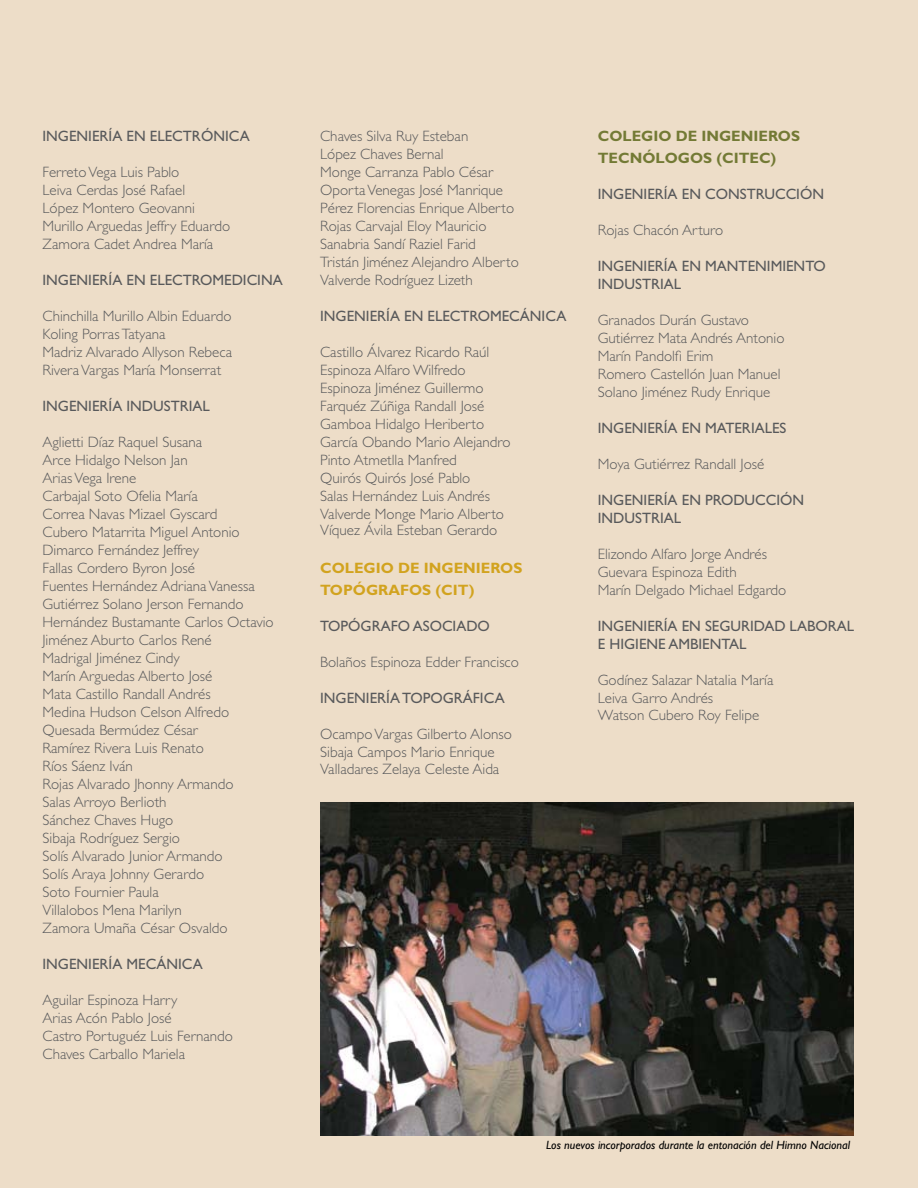
<style>
.page{position:relative;width:918px;height:1188px;background:#edddc8}
.page>*{position:absolute;margin:0;border:0;box-sizing:border-box;transform-origin:0 0}
.t1{font:300 15px/18px "Gill Sans";color:#58595b}
.t2{font:15px/18px "Gill Sans";color:#58595b}
.t3{font:700 15px/22.5px "Gill Sans";color:#737a35}
.t4{font:700 15px/22.5px "Gill Sans";color:#d2a31f}
.t5{font:italic 12px "Gill Sans";color:#000}
</style>
<div class="page">
<img style="left:320px;top:803px;width:534px;height:332px">
<p class="t2" style="left:43px;top:127px;width:209px">INGENIERÍA EN ELECTRÓNICA</p>
<p class="t1" style="left:43px;top:163px;width:189px">Ferreto Vega Luis Pablo<br>Leiva Cerdas José Rafael<br>López Montero Geovanni<br>Murillo Arguedas Jeffry Eduardo<br>Zamora Cadet Andrea María</p>
<p class="t2" style="left:43px;top:271px;width:242px">INGENIERÍA EN ELECTROMEDICINA</p>
<p class="t1" style="left:43px;top:307px;width:191px">Chinchilla Murillo Albin Eduardo<br>Koling Porras Tatyana<br>Madriz Alvarado Allyson Rebeca<br>Rivera Vargas María Monserrat</p>
<p class="t2" style="left:43px;top:397px;width:169px">INGENIERÍA INDUSTRIAL</p>
<p class="t1" style="left:43px;top:433px;width:233px">Aglietti Díaz Raquel Susana<br>Arce Hidalgo Nelson Jan<br>Arias Vega Irene<br>Carbajal Soto Ofelia María<br>Correa Navas Mizael Gyscard<br>Cubero Matarrita Miguel Antonio<br>Dimarco Fernández Jeffrey<br>Fallas Cordero Byron José<br>Fuentes Hernández Adriana Vanessa<br>Gutiérrez Solano Jerson Fernando<br>Hernández Bustamante Carlos Octavio<br>Jiménez Aburto Carlos René<br>Madrigal Jiménez Cindy<br>Marín Arguedas Alberto José<br>Mata Castillo Randall Andrés<br>Medina Hudson Celson Alfredo<br>Quesada Bermúdez César<br>Ramírez Rivera Luis Renato<br>Ríos Sáenz Iván<br>Rojas Alvarado Jhonny Armando<br>Salas Arroyo Berlioth<br>Sánchez Chaves Hugo<br>Sibaja Rodríguez Sergio<br>Solís Alvarado Junior Armando<br>Solís Araya Johnny Gerardo<br>Soto Fournier Paula<br>Villalobos Mena Marilyn<br>Zamora Umaña César Osvaldo</p>
<p class="t2" style="left:43px;top:955px;width:162px">INGENIERÍA MECÁNICA</p>
<p class="t1" style="left:43px;top:991px;width:192px">Aguilar Espinoza Harry<br>Arias Acón Pablo José<br>Castro Portuguéz Luis Fernando<br>Chaves Carballo Mariela</p>
<p class="t1" style="left:320px;top:127px;width:200px">Chaves Silva Ruy Esteban<br>López Chaves Bernal<br>Monge Carranza Pablo César<br>Oporta Venegas José Manrique<br>Pérez Florencias Enrique Alberto<br>Rojas Carvajal Eloy Mauricio<br>Sanabria Sandí Raziel Farid<br>Tristán Jiménez Alejandro Alberto<br>Valverde Rodríguez Lizeth</p>
<p class="t2" style="left:320px;top:307px;width:248px">INGENIERÍA EN ELECTROMECÁNICA</p>
<p class="t1" style="left:320px;top:343px;width:192px">Castillo Álvarez Ricardo Raúl<br>Espinoza Alfaro Wilfredo<br>Espinoza Jiménez Guillermo<br>Farquéz Zúñiga Randall José<br>Gamboa Hidalgo Heriberto<br>García Obando Mario Alejandro<br>Pinto Atmetlla Manfred<br>Quirós Quirós José Pablo<br>Salas Hernández Luis Andrés<br>Valverde Monge Mario Alberto</p>
<p class="t1" style="left:320px;top:521px;width:179px">Víquez Ávila Esteban Gerardo</p>
<p class="t4" style="left:320px;top:556px;width:204px">COLEGIO DE INGENIEROS<br>TOPÓGRAFOS (CIT)</p>
<p class="t2" style="left:320px;top:617px;width:171px">TOPÓGRAFO ASOCIADO</p>
<p class="t1" style="left:320px;top:653px;width:200px">Bolaños Espinoza Edder Francisco</p>
<p class="t2" style="left:320px;top:689px;width:186px">INGENIERÍA TOPOGRÁFICA</p>
<p class="t1" style="left:320px;top:725px;width:193px">Ocampo Vargas Gilberto Alonso<br>Sibaja Campos Mario Enrique</p>
<p class="t1" style="left:320px;top:760px;width:181px">Valladares Zelaya Celeste Aida</p>
<p class="t3" style="left:598px;top:124px;width:204px">COLEGIO DE INGENIEROS<br>TECNÓLOGOS (CITEC)</p>
<p class="t2" style="left:598px;top:185px;width:228px">INGENIERÍA EN CONSTRUCCIÓN</p>
<p class="t1" style="left:598px;top:221px;width:127px">Rojas Chacón Arturo</p>
<p class="t2" style="left:598px;top:257px;width:229px">INGENIERÍA EN MANTENIMIENTO<br>INDUSTRIAL</p>
<p class="t1" style="left:598px;top:311px;width:188px">Granados Durán Gustavo<br>Gutiérrez Mata Andrés Antonio<br>Marín Pandolfi Erim<br>Romero Castellón Juan Manuel<br>Solano Jiménez Rudy Enrique</p>
<p class="t2" style="left:598px;top:419px;width:190px">INGENIERÍA EN MATERIALES</p>
<p class="t1" style="left:598px;top:455px;width:168px">Moya Gutiérrez Randall José</p>
<p class="t2" style="left:598px;top:491px;width:208px">INGENIERÍA EN PRODUCCIÓN<br>INDUSTRIAL</p>
<p class="t1" style="left:598px;top:545px;width:190px">Elizondo Alfaro Jorge Andrés<br>Guevara Espinoza Edith<br>Marín Delgado Michael Edgardo</p>
<p class="t2" style="left:598px;top:617px;width:258px">INGENIERÍA EN SEGURIDAD LABORAL<br>E HIGIENE AMBIENTAL</p>
<p class="t1" style="left:598px;top:671px;width:177px">Godínez Salazar Natalia María<br>Leiva Garro Andrés</p>
<p class="t1" style="left:598px;top:706px;width:163px">Watson Cubero Roy Felipe</p>
<p class="t5" style="left:546px;top:1138px;width:305px">Los nuevos incorporados durante la entonación del Himno Nacional</p>
</div>
